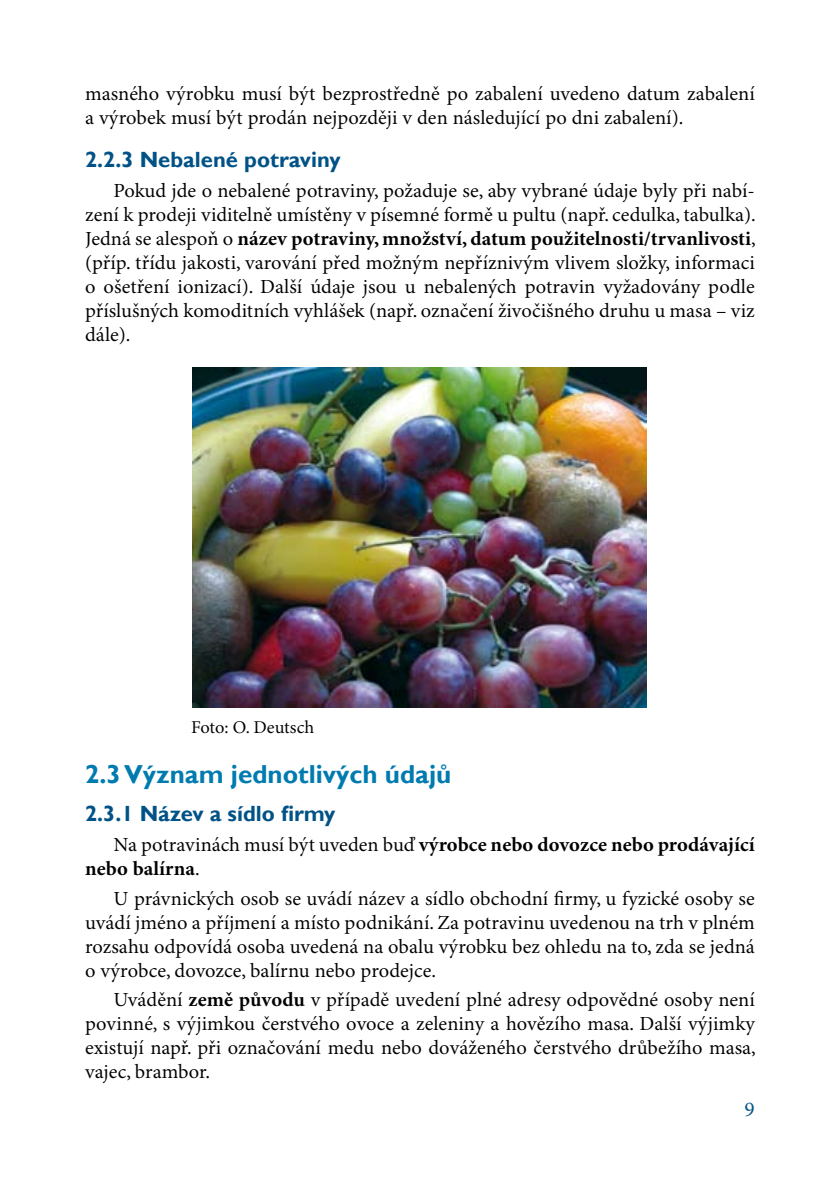
<style>
.page{position:relative;width:840px;height:1191px;background:#fff}
.page>*{position:absolute;margin:0;border:0;box-sizing:border-box;transform-origin:0 0}
.t1{font:700 26px "Gill Sans";color:#007baf}
.t2{font:700 22px "Gill Sans";color:#005286}
.t3{font:20px/24px "Minion Pro";color:#000;text-align:justify}
.t4{font:700 20px/24px "Minion Pro";letter-spacing:.005em;color:#000}
.t5{font:18px "Minion Pro";color:#000}
.s1{font-weight:700}
.s2{font-weight:400}
</style>
<div class="page">
<img style="left:193px;top:367px;width:453px;height:340px">
<p class="t3" style="left:85px;top:82px;width:670px">masného výrobku musí být bezprostředně po zabalení uvedeno datum zabalení a výrobek musí být prodán nejpozději v den následující po dni zabalení).</p>
<p class="t2" style="left:85px;top:146px;width:257px">2.2.3 Nebalené potraviny</p>
<p class="t3" style="left:85px;top:179px;width:672px;text-indent:28px">Pokud jde o nebalené potraviny, požaduje se, aby vybrané údaje byly při nabí&shy;zení k prodeji viditelně umístěny v písemné formě u pultu (např. cedulka, tabulka).<br>Jedná se alespoň o <span class="s1">název potraviny, množství, datum použitelnosti/trvanlivosti</span>, (příp. třídu jakosti, varování před možným nepříznivým vlivem složky, informaci o ošetření ionizací). Další údaje jsou u nebalených potravin vyžadovány podle příslušných komoditních vyhlášek (např. označení živočišného druhu u masa – viz dále).</p>
<p class="t5" style="left:191px;top:717px;width:125px">Foto: O. Deutsch</p>
<h1 class="t1" style="left:85px;top:759px;width:367px">2.3 Význam jednotlivých údajů</h1>
<p class="t2" style="left:85px;top:800px;width:252px">2.3.1 Název a sídlo firmy</p>
<p class="t4" style="left:85px;top:833px;width:670px;text-indent:28px"><span class="s2">Na potravinách musí být uveden buď</span> výrobce nebo dovozce nebo prodávající nebo balírna<span class="s2">.</span></p>
<p class="t3" style="left:85px;top:886px;width:671px;text-indent:28px">U právnických osob se uvádí název a sídlo obchodní firmy, u fyzické osoby se uvádí jméno a příjmení a místo podnikání. Za potravinu uvedenou na trh v plném rozsahu odpovídá osoba uvedená na obalu výrobku bez ohledu na to, zda se jedná o výrobce, dovozce, balírnu nebo prodejce.</p>
<p class="t3" style="left:85px;top:988px;width:672px;text-indent:28px">Uvádění <span class="s1">země původu</span> v případě uvedení plné adresy odpovědné osoby není povinné, s výjimkou čerstvého ovoce a zeleniny a hovězího masa. Další výjimky existují např. při označování medu nebo dováženého čerstvého drůbežího masa, vajec, brambor.</p>
</div>
